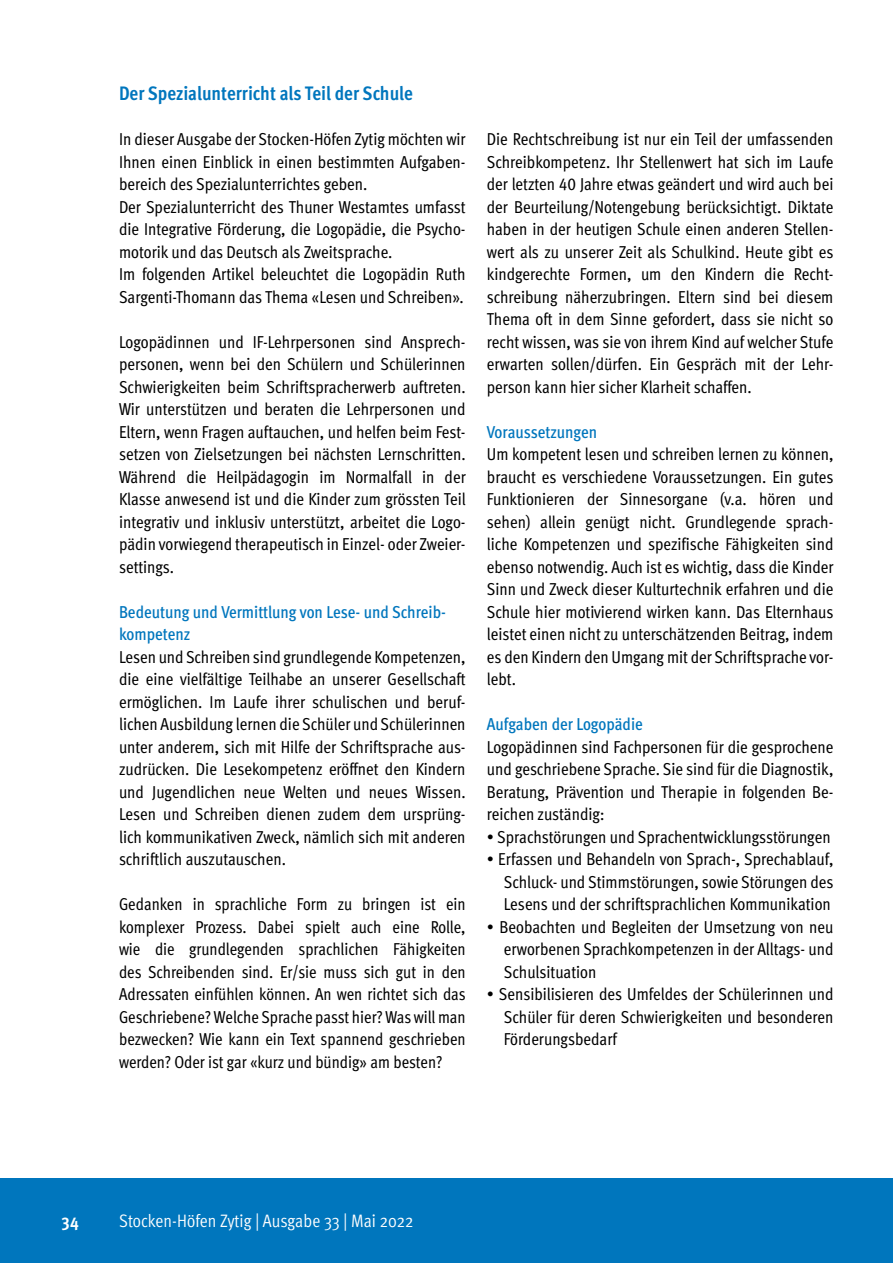
<style>
.page{position:relative;width:893px;height:1263px;background:#fff}
.page>*{position:absolute;margin:0;border:0;box-sizing:border-box;transform-origin:0 0}
.t1{font:700 condensed 19.5px "Meta Pro";letter-spacing:-.005em;color:#0076bd}
.t2{font:18px "Meta Pro Cond Norm";color:#fff}
.t3{font:700 condensed 18px "Meta Pro";color:#fff}
.t4{font:condensed 17.25px/22.5px "Meta Pro";color:#000;text-align:justify}
.t5{font:500 condensed 17.25px/22.5px "Meta Pro";color:#0076bd}
</style>
<div class="page">
<div style="left:0;top:1178px;width:893px;height:85px;background:#0076bd"></div>
<p class="t1" style="left:119px;top:79px;width:295px">Der Spezialunterricht als Teil der Schule</p>
<p class="t4" style="left:119px;top:127px;width:348px;text-align:left">In dieser Ausgabe der Stocken-Höfen Zytig möchten wir Ihnen einen Einblick in einen bestimmten Aufgaben&shy;bereich des Spezialunterrichtes geben.<br>Der Spezialunterricht des Thuner Westamtes umfasst die Integrative Förderung, die Logopädie, die Psycho&shy;motorik und das Deutsch als Zweitsprache.<br>Im folgenden Artikel beleuchtet die Logopädin Ruth Sargenti-Thomann das Thema «Lesen und Schreiben».</p>
<p class="t4" style="left:119px;top:329px;width:348px">Logopädinnen und IF-Lehrpersonen sind Ansprech&shy;personen, wenn bei den Schülern und Schülerinnen Schwierigkeiten beim Schriftspracherwerb auftreten.<br>Wir unterstützen und beraten die Lehrpersonen und Eltern, wenn Fragen auftauchen, und helfen beim Fest&shy;setzen von Zielsetzungen bei nächsten Lernschritten.<br>Während die Heilpädagogin im Normalfall in der Klasse anwesend ist und die Kinder zum grössten Teil integrativ und inklusiv unterstützt, arbeitet die Logo&shy;pädin vorwiegend therapeutisch in Einzel- oder Zweier&shy;settings.</p>
<p class="t5" style="left:119px;top:599px;width:328px">Bedeutung und Vermittlung von Lese- und Schreib&shy;kompetenz</p>
<p class="t4" style="left:119px;top:644px;width:348px">Lesen und Schreiben sind grundlegende Kompetenzen, die eine vielfältige Teilhabe an unserer Gesellschaft ermöglichen. Im Laufe ihrer schulischen und beruf&shy;lichen Ausbildung lernen die Schüler und Schülerinnen unter anderem, sich mit Hilfe der Schriftsprache aus&shy;zudrücken. Die Lesekompetenz eröffnet den Kindern und Jugendlichen neue Welten und neues Wissen.<br>Lesen und Schreiben dienen zudem dem ursprüng&shy;lich kommunikativen Zweck, nämlich sich mit anderen schriftlich auszutauschen.</p>
<p class="t4" style="left:119px;top:892px;width:348px">Gedanken in sprachliche Form zu bringen ist ein komplexer Prozess. Dabei spielt auch eine Rolle, wie die grundlegenden sprachlichen Fähigkeiten des Schreibenden sind. Er/sie muss sich gut in den Adressaten einfühlen können. An wen richtet sich das Geschriebene? Welche Sprache passt hier? Was will man bezwecken? Wie kann ein Text spannend geschrieben werden? Oder ist gar «kurz und bündig» am besten?</p>
<p class="t4" style="left:487px;top:127px;width:348px">Die Rechtschreibung ist nur ein Teil der umfassenden Schreibkompetenz. Ihr Stellenwert hat sich im Laufe der letzten 40 Jahre etwas geändert und wird auch bei der Beurteilung/Notengebung berücksichtigt. Diktate haben in der heutigen Schule einen anderen Stellen&shy;wert als zu unserer Zeit als Schulkind. Heute gibt es kindgerechte Formen, um den Kindern die Recht&shy;schreibung näherzubringen. Eltern sind bei diesem Thema oft in dem Sinne gefordert, dass sie nicht so recht wissen, was sie von ihrem Kind auf welcher Stufe erwarten sollen/dürfen. Ein Gespräch mit der Lehr&shy;person kann hier sicher Klarheit schaffen.</p>
<p class="t5" style="left:487px;top:419px;width:112px">Voraussetzungen</p>
<p class="t4" style="left:487px;top:442px;width:348px">Um kompetent lesen und schreiben lernen zu können, braucht es verschiedene Voraussetzungen. Ein gutes Funktionieren der Sinnesorgane (v.a. hören und sehen) allein genügt nicht. Grundlegende sprach&shy;liche Kompetenzen und spezifische Fähigkeiten sind ebenso notwendig. Auch ist es wichtig, dass die Kinder Sinn und Zweck dieser Kulturtechnik erfahren und die Schule hier motivierend wirken kann. Das Elternhaus leistet einen nicht zu unterschätzenden Beitrag, indem es den Kindern den Umgang mit der Schriftsprache vor&shy;lebt.</p>
<p class="t5" style="left:487px;top:712px;width:157px">Aufgaben der Logopädie</p>
<p class="t4" style="left:487px;top:734px;width:348px">Logopädinnen sind Fachpersonen für die gesprochene und geschriebene Sprache. Sie sind für die Diagnostik, Beratung, Prävention und Therapie in folgenden Be&shy;reichen zuständig:</p>
<p class="t4" style="left:487px;top:824px;width:345px">• Sprachstörungen und Sprachentwicklungsstörungen</p>
<p class="t4" style="left:504px;top:847px;width:331px;text-indent:-17px">• Erfassen und Behandeln von Sprach-, Sprechablauf, Schluck- und Stimmstörungen, sowie Störungen des Lesens und der schriftsprachlichen Kommunikation</p>
<p class="t4" style="left:504px;top:914px;width:331px;text-indent:-17px">• Beobachten und Begleiten der Umsetzung von neu erworbenen Sprachkompetenzen in der Alltags- und Schulsituation</p>
<p class="t4" style="left:504px;top:982px;width:331px;text-indent:-17px">• Sensibilisieren des Umfeldes der Schülerinnen und Schüler für deren Schwierigkeiten und besonderen Förderungsbedarf</p>
<p class="t3" style="left:62px;top:1206px;width:19px">34</p>
<p class="t2" style="left:119px;top:1207px;width:296px">Stocken-Höfen Zytig | Ausgabe 33 | Mai 2022</p>
</div>
